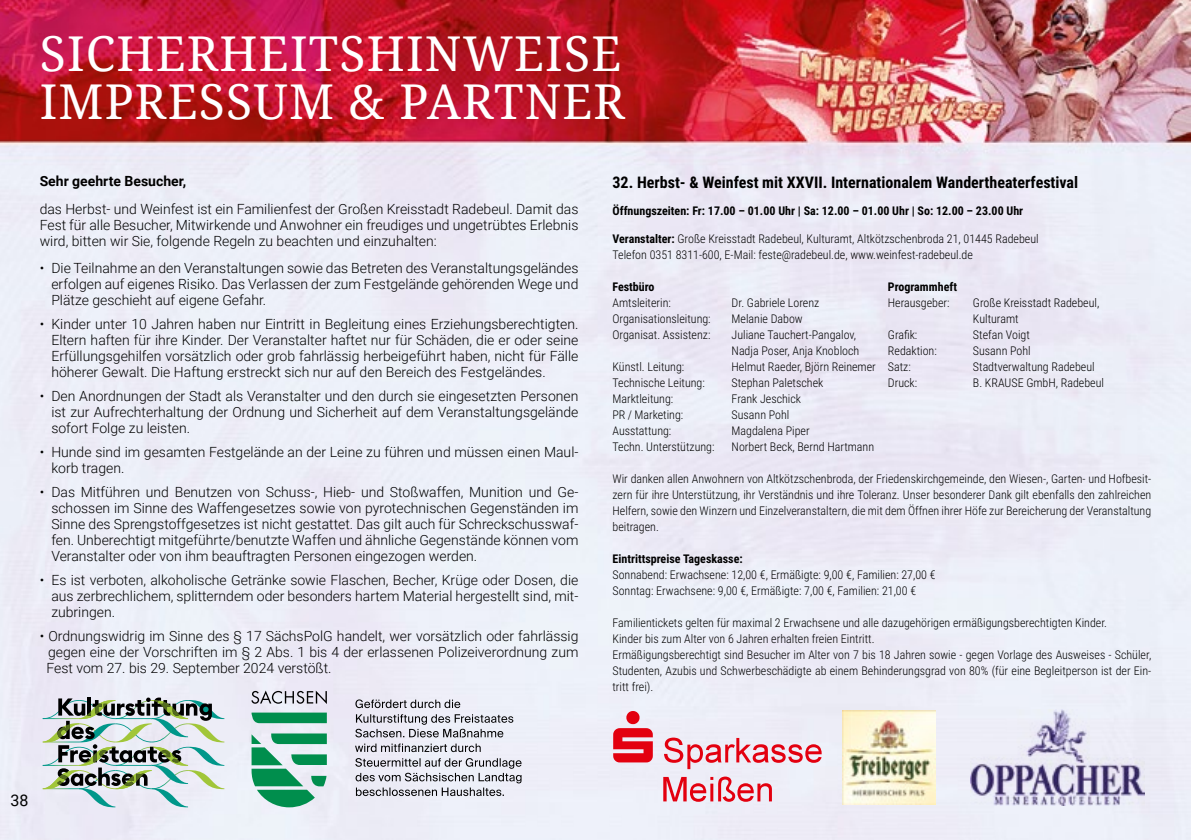
<style>
.page{position:relative;width:1191px;height:840px;background:#fff}
.page>*{position:absolute;margin:0;border:0;box-sizing:border-box;transform-origin:0 0}
.t1{font:48px/48px "Droid Serif";letter-spacing:.025em;color:#fff}
.t2{font:700 16px "Roboto Condensed";color:#000}
.t3{font:16px "Roboto";color:#000}
.t4{font:300 14px/16px "Roboto";color:#000;text-align:justify}
.t5{font:700 14px "Roboto";color:#000}
.t6{font:300 12px/16px "Roboto Condensed";color:#000}
.t7{font:700 12px "Roboto Condensed";color:#000}
.s1{font-weight:700}
</style>
<div class="page">
<img style="left:0;top:0;width:1191px;height:839px">
<img style="left:842px;top:710px;width:94px;height:94px">
<img style="left:970px;top:709px;width:174px;height:96px">
<svg style="left:43px;top:697px;width:181px;height:109px;background:#afbdb8"></svg>
<svg style="left:251px;top:712px;width:76px;height:10px"></svg>
<svg style="left:251px;top:733px;width:76px;height:73px;background:#6dba9c"></svg>
<svg style="left:251px;top:690px;width:76px;height:13px"></svg>
<svg style="left:355px;top:757px;width:166px;height:38px;background:#c1c2ca"></svg>
<svg style="left:355px;top:743px;width:126px;height:8px"></svg>
<svg style="left:355px;top:713px;width:158px;height:24px;background:#bbbcc4"></svg>
<svg style="left:355px;top:699px;width:105px;height:8px"></svg>
<svg style="left:613px;top:710px;width:40px;height:52px;background:#e76470"></svg>
<svg style="left:664px;top:737px;width:157px;height:31px;background:#eaaab6"></svg>
<svg style="left:663px;top:776px;width:109px;height:25px;background:#e998a3"></svg>
<h1 class="t1" style="left:40px;top:29px;width:587px">SICHERHEITSHINWEISE<br>IMPRESSUM &amp; PARTNER</h1>
<p class="t5" style="left:40px;top:171px;width:148px">Sehr geehrte Besucher,</p>
<p class="t4" style="left:40px;top:200px;width:540px">das Herbst- und Weinfest ist ein Familienfest der Großen Kreisstadt Radebeul. Damit das Fest für alle Besucher, Mitwirkende und Anwohner ein freudiges und ungetrübtes Erlebnis wird, bitten wir Sie, folgende Regeln zu beachten und einzuhalten:</p>
<p class="t4" style="left:51px;top:259px;width:528px;text-indent:-12px">• Die Teilnahme an den Veranstaltungen sowie das Betreten des Veranstaltungsgeländes erfolgen auf eigenes Risiko. Das Verlassen der zum Festgelände gehörenden Wege und Plätze geschieht auf eigene Gefahr.</p>
<p class="t4" style="left:51px;top:315px;width:528px;text-indent:-12px">• Kinder unter 10 Jahren haben nur Eintritt in Begleitung eines Erziehungsberechtigten.<br>Eltern haften für ihre Kinder. Der Veranstalter haftet nur für Schäden, die er oder seine Erfüllungsgehilfen vorsätzlich oder grob fahrlässig herbeigeführt haben, nicht für Fälle höherer Gewalt. Die Haftung erstreckt sich nur auf den Bereich des Festgeländes.</p>
<p class="t4" style="left:51px;top:387px;width:528px;text-indent:-12px">• Den Anordnungen der Stadt als Veranstalter und den durch sie eingesetzten Personen ist zur Aufrechterhaltung der Ordnung und Sicherheit auf dem Veranstaltungsgelände sofort Folge zu leisten.</p>
<p class="t4" style="left:51px;top:443px;width:528px;text-indent:-12px">• Hunde sind im gesamten Festgelände an der Leine zu führen und müssen einen Maul&shy;korb tragen.</p>
<p class="t4" style="left:51px;top:483px;width:528px;text-indent:-12px">• Das Mitführen und Benutzen von Schuss-, Hieb- und Stoßwaffen, Munition und Ge&shy;schossen im Sinne des Waffengesetzes sowie von pyrotechnischen Gegenständen im Sinne des Sprengstoffgesetzes ist nicht gestattet. Das gilt auch für Schreckschusswaf&shy;fen. Unberechtigt mitgeführte/benutzte Waffen und ähnliche Gegenstände können vom Veranstalter oder von ihm beauftragten Personen eingezogen werden.</p>
<p class="t4" style="left:51px;top:571px;width:528px;text-indent:-12px">• Es ist verboten, alkoholische Getränke sowie Flaschen, Becher, Krüge oder Dosen, die aus zerbrechlichem, splitterndem oder besonders hartem Material hergestellt sind, mit&shy;zubringen.</p>
<p class="t4" style="left:46px;top:627px;width:533px;text-indent:-7px">• Ordnungswidrig im Sinne des § 17 SächsPolG handelt, wer vorsätzlich oder fahrlässig gegen eine der Vorschriften im § 2 Abs. 1 bis 4 der erlassenen Polizeiverordnung zum Fest vom 27. bis 29. September 2024 verstößt.</p>
<p class="t2" style="left:612px;top:171px;width:467px">32. Herbst- &amp; Weinfest mit XXVII. Internationalem Wandertheaterfestival</p>
<p class="t7" style="left:612px;top:202px;width:412px">Öffnungszeiten: Fr: 17.00 – 01.00 Uhr | Sa: 12.00 – 01.00 Uhr | So: 12.00 – 23.00 Uhr</p>
<p class="t6" style="left:612px;top:230px;width:428px"><span class="s1">Veranstalter:</span> Große Kreisstadt Radebeul, Kulturamt, Altkötzschenbroda 21, 01445 Radebeul<br>Telefon 0351 8311-600, E-Mail: feste@radebeul.de, www.weinfest-radebeul.de</p>
<p class="t7" style="left:612px;top:278px;width:44px">Festbüro</p>
<p class="t6" style="left:612px;top:294px;width:60px">Amtsleiterin:</p>
<p class="t6" style="left:731px;top:294px;width:89px">Dr. Gabriele Lorenz</p>
<p class="t6" style="left:612px;top:310px;width:100px">Organisationsleitung:</p>
<p class="t6" style="left:731px;top:310px;width:73px">Melanie Dabow</p>
<p class="t6" style="left:612px;top:326px;width:99px">Organisat. Assistenz:</p>
<p class="t6" style="left:731px;top:326px;width:129px">Juliane Tauchert-Pangalov,<br>Nadja Poser, Anja Knobloch</p>
<p class="t6" style="left:612px;top:358px;width:73px">Künstl. Leitung:</p>
<p class="t6" style="left:731px;top:358px;width:146px">Helmut Raeder, Björn Reinemer</p>
<p class="t6" style="left:612px;top:374px;width:94px">Technische Leitung:</p>
<p class="t6" style="left:731px;top:374px;width:93px">Stephan Paletschek</p>
<p class="t6" style="left:612px;top:390px;width:62px">Marktleitung:</p>
<p class="t6" style="left:731px;top:390px;width:71px">Frank Jeschick</p>
<p class="t6" style="left:612px;top:406px;width:72px">PR / Marketing:</p>
<p class="t6" style="left:731px;top:406px;width:59px">Susann Pohl</p>
<p class="t6" style="left:612px;top:422px;width:60px">Ausstattung:</p>
<p class="t6" style="left:731px;top:422px;width:80px">Magdalena Piper</p>
<p class="t6" style="left:612px;top:438px;width:103px">Techn. Unterstützung:</p>
<p class="t6" style="left:731px;top:438px;width:144px">Norbert Beck, Bernd Hartmann</p>
<p class="t7" style="left:888px;top:278px;width:71px">Programmheft</p>
<p class="t6" style="left:888px;top:294px;width:63px">Herausgeber:</p>
<p class="t6" style="left:973px;top:294px;width:128px">Große Kreisstadt Radebeul,<br>Kulturamt</p>
<p class="t6" style="left:888px;top:326px;width:31px">Grafik:</p>
<p class="t6" style="left:973px;top:326px;width:58px">Stefan Voigt</p>
<p class="t6" style="left:888px;top:342px;width:50px">Redaktion:</p>
<p class="t6" style="left:973px;top:342px;width:59px">Susann Pohl</p>
<p class="t6" style="left:888px;top:358px;width:24px">Satz:</p>
<p class="t6" style="left:973px;top:358px;width:123px">Stadtverwaltung Radebeul</p>
<p class="t6" style="left:888px;top:374px;width:31px">Druck:</p>
<p class="t6" style="left:973px;top:374px;width:133px">B. KRAUSE GmbH, Radebeul</p>
<p class="t6" style="left:612px;top:470px;width:540px;text-align:justify">Wir danken allen Anwohnern von Altkötzschenbroda, der Friedenskirchgemeinde, den Wiesen-, Garten- und Hofbesit&shy;zern für ihre Unterstützung, ihr Verständnis und ihre Toleranz. Unser besonderer Dank gilt ebenfalls den zahlreichen Helfern, sowie den Winzern und Einzelveranstaltern, die mit dem Öffnen ihrer Höfe zur Bereicherung der Veranstaltung beitragen.</p>
<p class="t7" style="left:612px;top:550px;width:132px">Eintrittspreise Tageskasse:</p>
<p class="t6" style="left:612px;top:566px;width:325px">Sonnabend: Erwachsene: 12,00 €, Ermäßigte: 9,00 €, Familien: 27,00 €<br>Sonntag: Erwachsene: 9,00 €, Ermäßigte: 7,00 €, Familien: 21,00 €</p>
<p class="t6" style="left:612px;top:614px;width:540px">Familientickets gelten für maximal 2 Erwachsene und alle dazugehörigen ermäßigungsberechtigten Kinder.<br>Kinder bis zum Alter von 6 Jahren erhalten freien Eintritt.<br>Ermäßigungsberechtigt sind Besucher im Alter von 7 bis 18 Jahren sowie - gegen Vorlage des Ausweises - Schüler, Studenten, Azubis und Schwerbeschädigte ab einem Behinderungsgrad von 80% (für eine Begleitperson ist der Ein&shy;tritt frei).</p>
<p class="t3" style="left:10px;top:788px;width:19px">38</p>
</div>
